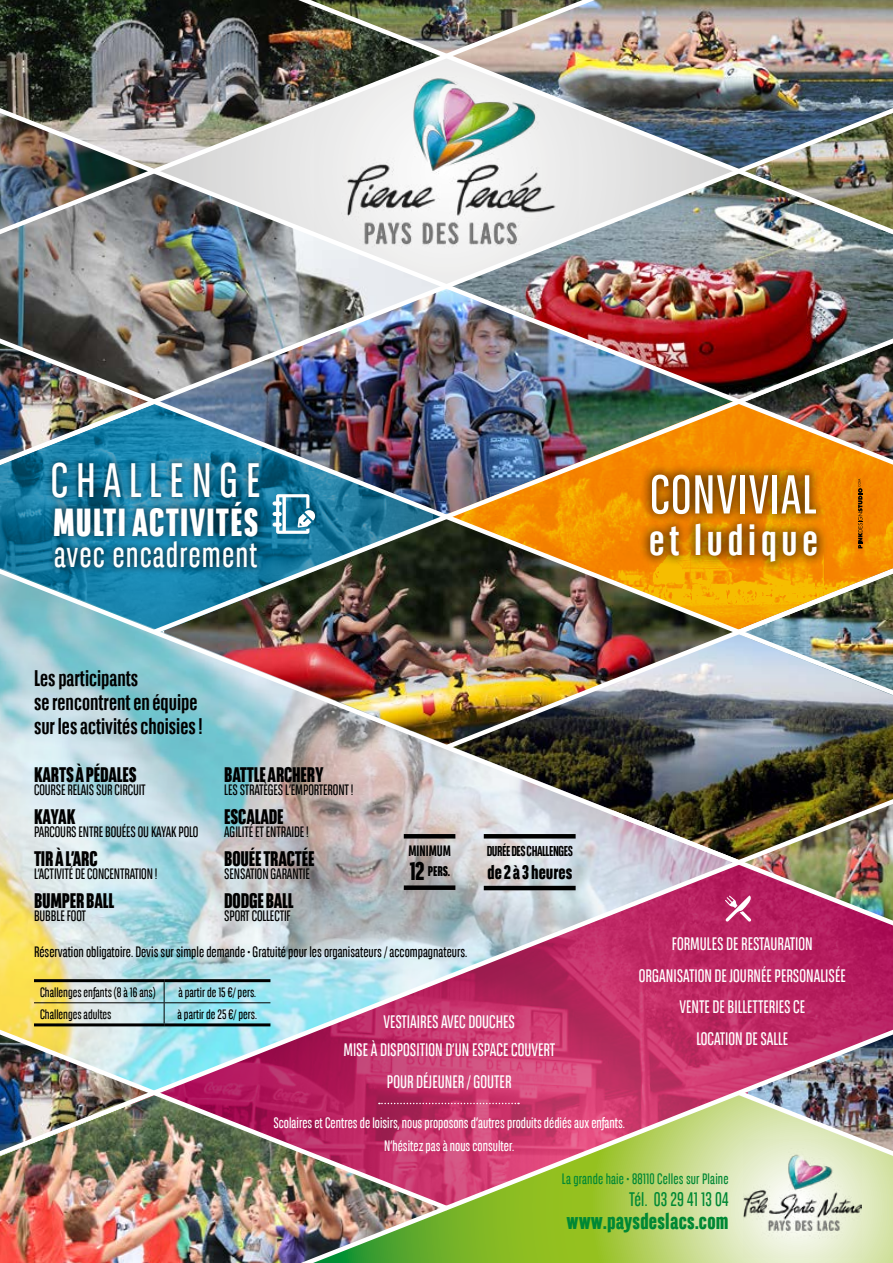
<style>
.page{position:relative;width:893px;height:1263px;background:#fff}
.page>*{position:absolute;margin:0;border:0;box-sizing:border-box;transform-origin:0 0}
.t1{font:54.6px "BNPP Sans Condensed";letter-spacing:.02em;color:#fff}
.t2{font:48px "BNPP Sans Condensed";letter-spacing:.16em;color:#fff}
.t3{font:700 43.5px "BNPP Sans Condensed";letter-spacing:.11em;color:#fff}
.t4{font:800 39px "BNPP Sans Condensed";letter-spacing:.03em;color:#fff}
.t5{font:36px "BNPP Sans Condensed";letter-spacing:.03em;color:#fff}
.t6{font:700 22.5px "BNPP Sans Condensed";color:#000}
.t7{font:800 22.5px "BNPP Sans Condensed";letter-spacing:.01em;color:#008834}
.t8{font:800 21px "BNPP Sans Condensed";letter-spacing:-.01em;color:#000}
.t9{font:19.5px "BNPP Sans Condensed";letter-spacing:.01em;color:#008834}
.t10{font:800 19.5px "BNPP Sans Condensed";color:#000}
.t11{font:18px "BNPP Sans Condensed";color:#fff}
.t12{font:15px "BNPP Sans Condensed";letter-spacing:-.01em;color:#000}
.t13{font:15px "BNPP Sans Condensed";color:#fff}
.t14{font:15px "BNPP Sans Condensed";letter-spacing:.01em;color:#008834}
.t15{font:700 15px "BNPP Sans Condensed";color:#000}
.t16{font:700 14.25px "BNPP Sans Condensed";letter-spacing:-.03em;color:#000}
.t17{font:800 13.95px "BNPP Sans Condensed";color:#000}
.t18{font:13.5px "BNPP Sans Condensed";color:#000}
.s1{font-size:25.5px}
</style>
<div class="page">
<img style="left:0;top:1214px;width:255px;height:49px">
<img style="left:0;top:529px;width:733px;height:481px">
<img style="left:733px;top:753px;width:160px;height:54px">
<img style="left:607px;top:807px;width:286px;height:158px">
<img style="left:0;top:1010px;width:255px;height:204px">
<img style="left:148px;top:529px;width:293px;height:109px">
<img style="left:0;top:299px;width:893px;height:230px">
<img style="left:0;top:0;width:893px;height:299px">
<img style="left:441px;top:504px;width:452px;height:249px">
<img style="left:255px;top:965px;width:638px;height:298px">
<div style="left:639px;top:463px;width:190px;height:111px;background:#000;opacity:.5"></div>
<div style="left:44px;top:456px;width:223px;height:119px;background:#000;opacity:.5"></div>
<svg style="left:273px;top:494px;width:43px;height:40px"></svg>
<hr style="left:34px;top:1002px;width:130px;height:1px;background:#000">
<hr style="left:164px;top:1002px;width:106px;height:1px;background:#000">
<svg style="left:164px;top:982px;width:1px;height:41px"></svg>
<hr style="left:34px;top:979px;width:130px;height:3px;background:#000">
<hr style="left:164px;top:979px;width:106px;height:3px;background:#000">
<hr style="left:34px;top:1023px;width:130px;height:3px;background:#000">
<hr style="left:164px;top:1023px;width:106px;height:3px;background:#000">
<hr style="left:484px;top:834px;width:92px;height:4px;background:#000">
<hr style="left:484px;top:886px;width:92px;height:4px;background:#000">
<div style="left:404px;top:885px;width:51px;height:5px;background:#000"></div>
<hr style="left:404px;top:834px;width:51px;height:4px;background:#000">
<svg style="left:379px;top:1103px;width:140px;height:1px"></svg>
<svg style="left:725px;top:895px;width:26px;height:26px"></svg>
<p class="t2" style="left:51px;top:450px;width:211px">CHALLENGE</p>
<p class="t4" style="left:53px;top:498px;width:207px">MULTI ACTIVITÉS</p>
<p class="t5" style="left:54px;top:532px;width:205px">avec encadrement</p>
<p class="t1" style="left:650px;top:460px;width:168px">CONVIVIAL</p>
<p class="t3" style="left:649px;top:515px;width:170px">et ludique</p>
<p class="t6" style="left:34px;top:665px;width:106px">Les participants</p>
<p class="t6" style="left:34px;top:689px;width:165px">se rencontrent en équipe</p>
<p class="t6" style="left:34px;top:713px;width:170px">sur les activités choisies !</p>
<p class="t8" style="left:34px;top:761px;width:104px">KARTS À PÉDALES</p>
<p class="t12" style="left:34px;top:781px;width:113px">COURSE RELAIS SUR CIRCUIT</p>
<p class="t8" style="left:34px;top:803px;width:43px">KAYAK</p>
<p class="t12" style="left:34px;top:823px;width:166px">PARCOURS ENTRE BOUÉES OU KAYAK POLO</p>
<p class="t8" style="left:34px;top:845px;width:65px">TIR À L’ARC</p>
<p class="t12" style="left:34px;top:865px;width:125px">L’ACTIVITÉ DE CONCENTRATION !</p>
<p class="t8" style="left:34px;top:887px;width:82px">BUMPER BALL</p>
<p class="t12" style="left:34px;top:907px;width:54px">BUBBLE FOOT</p>
<p class="t8" style="left:224px;top:761px;width:101px">BATTLE ARCHERY</p>
<p class="t12" style="left:224px;top:781px;width:131px">LES STRATÈGES L’EMPORTERONT !</p>
<p class="t8" style="left:224px;top:803px;width:61px">ESCALADE</p>
<p class="t12" style="left:224px;top:823px;width:86px">AGILITÉ ET ENTRAIDE !</p>
<p class="t8" style="left:224px;top:845px;width:92px">BOUÉE TRACTÉE</p>
<p class="t12" style="left:224px;top:865px;width:87px">SENSATION GARANTIE</p>
<p class="t8" style="left:224px;top:887px;width:71px">DODGE BALL</p>
<p class="t12" style="left:224px;top:907px;width:68px">SPORT COLLECTIF</p>
<p class="t15" style="left:408px;top:842px;width:44px">MINIMUM</p>
<p class="t17" style="left:409px;top:863px;width:42px"><span class="s1">12</span> PERS.</p>
<p class="t12" style="left:34px;top:942px;width:435px">Réservation obligatoire. Devis sur simple demande • Gratuité pour les organisateurs / accompagnateurs.</p>
<p class="t16" style="left:487px;top:843px;width:88px">DURÉE DES CHALLENGES</p>
<p class="t10" style="left:487px;top:859px;width:86px">de 2 à 3 heures</p>
<p class="t18" style="left:40px;top:984px;width:117px">Challenges enfants (8 à 16 ans)</p>
<p class="t18" style="left:178px;top:984px;width:79px">à partir de 15 €/ pers.</p>
<p class="t18" style="left:40px;top:1006px;width:73px">Challenges adultes</p>
<p class="t18" style="left:178px;top:1006px;width:81px">à partir de 25 €/ pers.</p>
<p class="t11" style="left:383px;top:1010px;width:133px">VESTIAIRES AVEC DOUCHES</p>
<p class="t11" style="left:343px;top:1039px;width:213px">MISE À DISPOSITION D’UN ESPACE COUVERT</p>
<p class="t11" style="left:387px;top:1070px;width:126px">POUR DÉJEUNER / GOUTER</p>
<p class="t13" style="left:273px;top:1114px;width:353px">Scolaires et Centres de loisirs, nous proposons d’autres produits dédiés aux enfants.</p>
<p class="t13" style="left:384px;top:1136px;width:132px">N’hésitez pas à nous consulter.</p>
<p class="t11" style="left:672px;top:932px;width:142px">FORMULES DE RESTAURATION</p>
<p class="t11" style="left:639px;top:964px;width:208px">ORGANISATION DE JOURNÉE PERSONALISÉE</p>
<p class="t11" style="left:680px;top:995px;width:127px">VENTE DE BILLETTERIES CE</p>
<p class="t11" style="left:696px;top:1027px;width:94px">LOCATION DE SALLE</p>
<p class="t14" style="left:562px;top:1169px;width:168px">La grande haie • 88110 Celles sur Plaine</p>
<p class="t9" style="left:629px;top:1187px;width:101px">Tél. 03 29 41 13 04</p>
<p class="t7" style="left:566px;top:1207px;width:164px">www.paysdeslacs.com</p>
</div>
